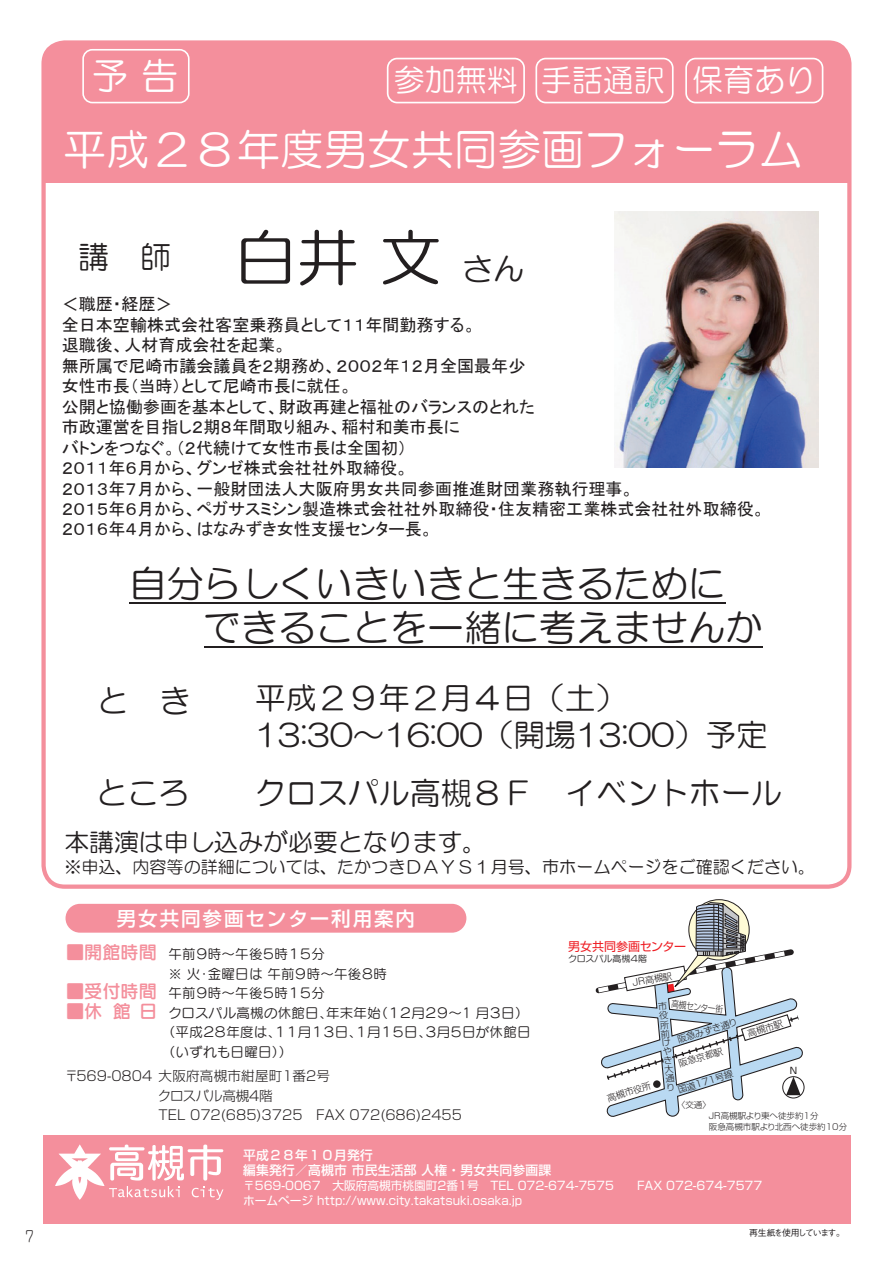
<style>
.page{position:relative;width:893px;height:1263px;background:#fff}
.page>*{position:absolute;margin:0;border:0;box-sizing:border-box;transform-origin:0 0}
.t1{font:43.5px "HG Maru Gothic MPRO";color:#fff}
.t2{font:37.2px/44.7px "HG Maru Gothic MPRO";color:#231f20}
.t3{font:37.2px "HG Maru Gothic MPRO";color:#fff}
.t4{font:31.05px/37.2px "HG Maru Gothic MPRO";color:#231f20}
.t5{font:31.05px "HG Maru Gothic MPRO";color:#fff}
.t6{font:24.9px "HG Maru Gothic MPRO";color:#231f20}
.t7{font:500 19.5px "Shin Go Pr 6";letter-spacing:.1em;color:#fff}
.t8{font:18.15px "Seurat Pro DB";color:#f48f9c}
.t9{font:17.1px/20.4px "MS P Gothic";color:#231f20}
.t10{font:17.1px "HG Maru Gothic MPRO";color:#231f20}
.t11{font:300 14.85px "Jun 101 Pro";color:#231f20;scale:.9 1}
.t12{font:300 13.5px/19.5px "Shin Go Pr 6";color:#231f20}
.t13{font:13.5px "Seurat Pro M";letter-spacing:-.06em;color:#231f20}
.t14{font:13.5px "Seurat Pro M";letter-spacing:.02em;color:#231f20}
.t15{font:500 12.75px/15px "Shin Go Pr 6";letter-spacing:.02em;color:#fff}
.t16{font:12px "Shin Go Pr 6";color:#ee1d23}
.t17{font:11.7px/15px "Shin Go Pr 5";color:#fff}
.t18{font:300 9.15px/9px "Shin Go Pr 5";color:#231f20;text-align:justify}
.t19{font:300 9.15px "Shin Go Pr 5";color:#231f20;scale:.84 1}
.t20{font:9.15px "Shin Go Pr 5";color:#231f20}
.t21{font:9px "Seurat Pro M";letter-spacing:-.01em;color:#231f20}
.t22{font:500 8.85px "Gothic BBB Pro";letter-spacing:-.135em;color:#231f20}
.t23{font:300 8.55px/10.6px "Shin Go Pr 6";color:#231f20}
.s1{font-size:62.1px}
</style>
<div class="page">
<div style="left:43px;top:1136px;width:807px;height:88px;background:#f48f9c"></div>
<div style="left:66px;top:904px;width:400px;height:29px;background:#f48f9c;border-radius:14px"></div>
<svg style="left:55px;top:1144px;width:168px;height:56px"></svg>
<div style="left:783px;top:1077px;width:21px;height:21px;background:#353233;border-radius:50%"></div>
<div style="left:782px;top:1076px;width:22px;height:22px;border:1px solid #231f20;border-radius:50%"></div>
<svg style="left:595px;top:899px;width:208px;height:218px"></svg>
<div style="left:653px;top:1080px;width:8px;height:8px;background:#231f20;border-radius:50%"></div>
<div style="left:44px;top:43px;width:805px;height:140px;background:#f48f9c"></div>
<img style="left:614px;top:211px;width:205px;height:257px">
<hr style="left:129px;top:602px;width:596px;height:2px;background:#231f20">
<hr style="left:204px;top:646px;width:559px;height:2px;background:#231f20">
<div style="left:82px;top:49px;width:108px;height:54px;border:2px solid #fff;border-radius:9px"></div>
<div style="left:387px;top:58px;width:138px;height:45px;border:2px solid #fff;border-radius:9px"></div>
<div style="left:535px;top:58px;width:139px;height:45px;border:2px solid #fff;border-radius:9px"></div>
<div style="left:685px;top:58px;width:138px;height:45px;border:2px solid #fff;border-radius:9px"></div>
<div style="left:41px;top:40px;width:810px;height:849px;border:4px solid #f48f9c;border-radius:21px"></div>
<p class="t3" style="left:92px;top:57px;width:88px">予告</p>
<p class="t1" style="left:63px;top:127px;width:741px">平成２８年度男女共同参画フォーラム</p>
<p class="t5" style="left:394px;top:65px;width:424px">参加無料 手話通訳 保育あり</p>
<p class="t4" style="left:78px;top:244px;width:448px">講 師 <span class="s1">白井文</span> さん</p>
<p class="t9" style="left:62px;top:294px;width:705px">＜職歴・経歴＞<br>全日本空輸株式会社客室乗務員として１１年間勤務する。<br>退職後、人材育成会社を起業。<br>無所属で尼崎市議会議員を２期務め、２００２年１２月全国最年少<br>女性市長（当時）として尼崎市長に就任。<br>公開と協働参画を基本として、財政再建と福祉のバランスのとれた<br>市政運営を目指し２期８年間取り組み、稲村和美市長に<br>バトンをつなぐ。（２代続けて女性市長は全国初）<br>２０１１年６月から、グンゼ株式会社社外取締役。<br>２０１３年７月から、一般財団法人大阪府男女共同参画推進財団業務執行理事。<br>２０１５年６月から、ペガサスミシン製造株式会社社外取締役・住友精密工業株式会社社外取締役。<br>２０１６年４月から、はなみずき女性支援センター長。</p>
<p class="t2" style="left:204px;top:561px;width:560px;text-indent:-75px">自分らしくいきいきと生きるためにできることを一緒に考えませんか</p>
<p class="t4" style="left:97px;top:682px;width:95px">と き</p>
<p class="t4" style="left:96px;top:774px;width:95px">ところ</p>
<p class="t4" style="left:255px;top:679px;width:514px">平成２９年２月４日（土）<br>13:30～16:00（開場13:00）予定</p>
<p class="t4" style="left:255px;top:774px;width:529px">クロスパル高槻８Ｆ イベントホール</p>
<p class="t6" style="left:64px;top:830px;width:424px">本講演は申し込みが必要となります。</p>
<p class="t10" style="left:64px;top:858px;width:752px">※申込、内容等の詳細については、たかつきＤＡＹＳ１月号、市ホームページをご確認ください。</p>
<p class="t7" style="left:117px;top:902px;width:300px">男女共同参画センター利用案内</p>
<p class="t8" style="left:66px;top:940px;width:92px">■開館時間</p>
<p class="t8" style="left:66px;top:979px;width:92px">■受付時間</p>
<p class="t8" style="left:66px;top:999px;width:93px">■休 館 日</p>
<p class="t13" style="left:169px;top:945px;width:158px">午前９時～午後５時１５分</p>
<p class="t14" style="left:169px;top:965px;width:220px">※ 火･金曜日は 午前９時～午後８時</p>
<p class="t13" style="left:169px;top:984px;width:158px">午前９時～午後５時１５分</p>
<p class="t14" style="left:169px;top:1004px;width:361px">クロスパル高槻の休館日、年末年始（１２月２９～1 月３日）</p>
<p class="t13" style="left:162px;top:1023px;width:370px">（平成２８年度は、１１月１３日、１月１５日、３月５日が休館日</p>
<p class="t14" style="left:162px;top:1043px;width:132px">（いずれも日曜日））</p>
<p class="t12" style="left:158px;top:1065px;width:306px;text-indent:-93px">〒569-0804 大阪府高槻市紺屋町１番２号<br>クロスパル高槻４階<br>TEL 072(685)3725　FAX 072(686)2455</p>
<p class="t16" style="left:568px;top:937px;width:119px">男女共同参画センター</p>
<p class="t21" style="left:568px;top:953px;width:80px">クロスパル高槻４階</p>
<p class="t18" style="left:632px;top:977px;width:41px;rotate:-10deg">JR高槻駅</p>
<p class="t19" style="left:672px;top:996px;width:63px;rotate:6deg">高槻センター街</p>
<p class="t18" style="left:677px;top:1059px;width:47px;rotate:-17deg">阪急京都駅</p>
<p class="t18" style="left:606px;top:1093px;width:47px;rotate:-18deg">高槻市役所</p>
<p class="t18" style="left:657px;top:1001px;width:6px;rotate:-6deg">市役所前けやき大通り</p>
<p class="t18" style="left:676px;top:1034px;width:64px;rotate:-17deg">阪急みずき通り</p>
<p class="t18" style="left:746px;top:1028px;width:38px;rotate:-17deg">高槻市駅</p>
<p class="t20" style="left:790px;top:1063px;width:9px">N</p>
<p class="t18" style="left:677px;top:1085px;width:59px;rotate:-17deg">国道171号線</p>
<p class="t23" style="left:681px;top:1099px;width:168px;text-indent:-4px">〈交通〉<br>　　　 JR高槻駅より東へ徒歩約1分<br>　　　 阪急高槻市駅より北西へ徒歩約10分</p>
<p class="t15" style="left:243px;top:1147px;width:310px">平成２８年１０月発行<br>編集発行／高槻市 市民生活部 人権・男女共同参画課</p>
<p class="t17" style="left:243px;top:1177px;width:521px">〒569-0067　大阪府高槻市桃園町2番1号　TEL 072-674-7575　　FAX 072-674-7577ホームページ http://www.city.takatsuki.osaka.jp</p>
<p class="t11" style="left:26px;top:1225px;width:11px">7</p>
<p class="t22" style="left:749px;top:1226px;width:97px">再生紙を使用しています。</p>
</div>
